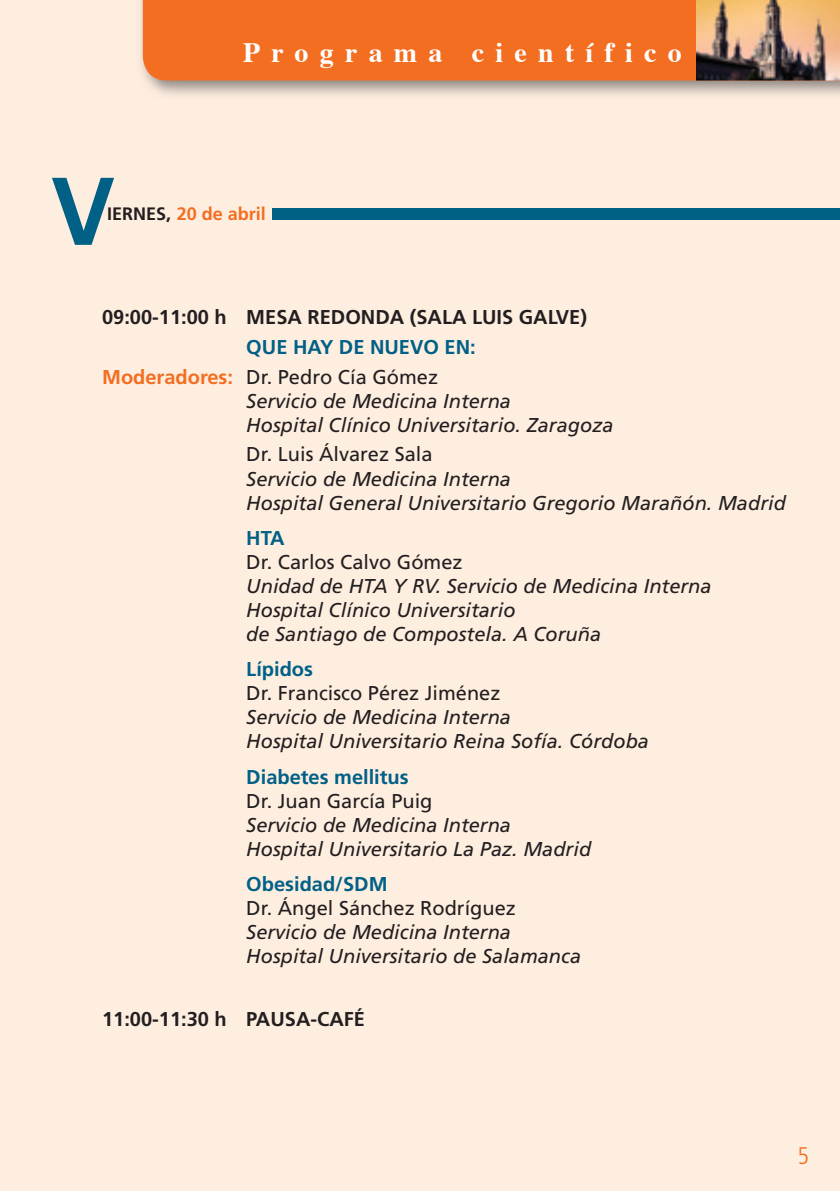
<style>
.page{position:relative;width:840px;height:1191px;background:#fff}
.page>*{position:absolute;margin:0;border:0;box-sizing:border-box;transform-origin:0 0}
.t1{font:700 96px "Frutiger";color:#006086}
.t2{font:700 28px "Times";letter-spacing:.4em;color:#fff}
.t3{font:300 condensed 24px "Frutiger";color:#f36e21}
.t4{font:italic 20px/24px "Frutiger";color:#231f20}
.t5{font:20px "Frutiger";color:#231f20}
.t6{font:700 20px/29.6px "Frutiger";color:#006086}
.t7{font:700 20px "Frutiger";color:#231f20}
.t8{font:700 18px "Frutiger";color:#f36e21}
.s1{color:#231f20}
.s2{color:#f36e21}
.s3{font-weight:400;color:#231f20}
</style>
<div class="page">
<div style="left:0;top:0;width:839px;height:1191px;background:#feeee0"></div>
<img style="left:141px;top:0;width:698px;height:95px">
<div style="left:143px;top:0;width:553px;height:81px;background:#f36e21"></div>
<img style="left:696px;top:0;width:143px;height:81px">
<div style="left:272px;top:208px;width:567px;height:12px;background:#006086"></div>
<h2 class="t2" style="left:243px;top:33px;width:440px">Programa científico</h2>
<h1 class="t1" style="left:51px;top:155px;width:66px">V</h1>
<p class="t8" style="left:107px;top:203px;width:160px"><span class="s1">IERNES,</span> 20 de abril</p>
<p class="t7" style="left:102px;top:306px;width:486px">09:00-11:00 h MESA REDONDA (SALA LUIS GALVE)</p>
<p class="t6" style="left:102px;top:332px;width:375px;text-indent:144px">QUE HAY DE NUEVO EN:<br><span class="s2">Moderadores:</span> <span class="s3">Dr. Pedro Cía Gómez</span></p>
<p class="t4" style="left:246px;top:389px;width:368px">Servicio de Medicina Interna<br>Hospital Clínico Universitario. Zaragoza</p>
<p class="t5" style="left:246px;top:443px;width:187px">Dr. Luis Álvarez Sala</p>
<p class="t4" style="left:246px;top:467px;width:540px">Servicio de Medicina Interna<br>Hospital General Universitario Gregorio Marañón. Madrid</p>
<p class="t6" style="left:246px;top:523px;width:40px">HTA</p>
<p class="t5" style="left:246px;top:550px;width:217px">Dr. Carlos Calvo Gómez</p>
<p class="t4" style="left:246px;top:574px;width:466px">Unidad de HTA Y RV. Servicio de Medicina Interna<br>Hospital Clínico Universitario<br>de Santiago de Compostela. A Coruña</p>
<p class="t6" style="left:246px;top:654px;width:68px">Lípidos</p>
<p class="t5" style="left:246px;top:681px;width:255px">Dr. Francisco Pérez Jiménez</p>
<p class="t4" style="left:246px;top:705px;width:404px">Servicio de Medicina Interna<br>Hospital Universitario Reina Sofía. Córdoba</p>
<p class="t6" style="left:246px;top:762px;width:164px">Diabetes mellitus</p>
<p class="t5" style="left:246px;top:789px;width:187px">Dr. Juan García Puig</p>
<p class="t4" style="left:246px;top:813px;width:346px">Servicio de Medicina Interna<br>Hospital Universitario La Paz. Madrid</p>
<p class="t6" style="left:246px;top:869px;width:143px">Obesidad/SDM</p>
<p class="t5" style="left:246px;top:896px;width:271px">Dr. Ángel Sánchez Rodríguez</p>
<p class="t4" style="left:246px;top:920px;width:336px">Servicio de Medicina Interna<br>Hospital Universitario de Salamanca</p>
<p class="t7" style="left:102px;top:1007px;width:264px">11:00-11:30 h PAUSA-CAFÉ</p>
<p class="t3" style="left:796px;top:1142px;width:13px">5</p>
</div>
